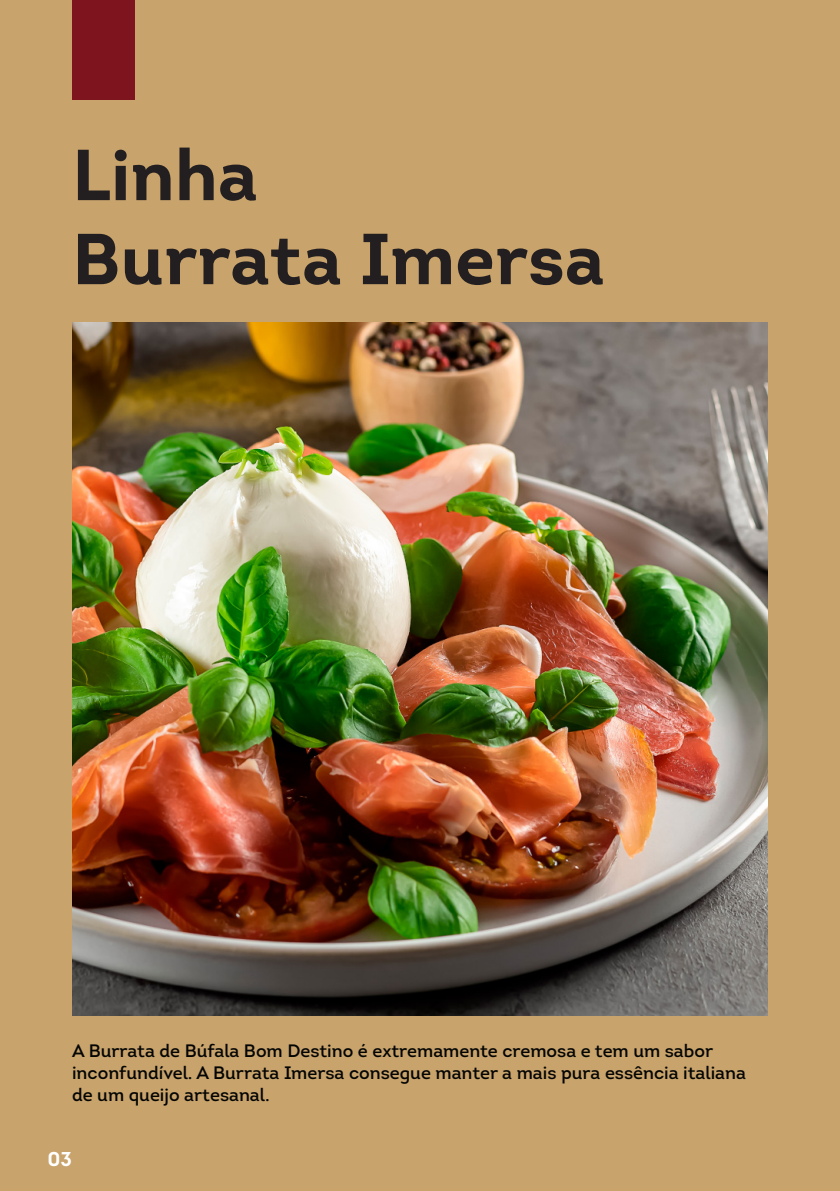
<style>
.page{position:relative;width:840px;height:1191px;background:#fff}
.page>*{position:absolute;margin:0;border:0;box-sizing:border-box;transform-origin:0 0}
.t1{font:700 72px "Intro";color:#231f20}
.t2{font:700 20px "Intro";color:#fff}
.Body_White{font:18px/21.6px "Intro";color:#040503}
</style>
<div class="page">
<div style="left:0;top:0;width:839px;height:1191px;background:#c8a36c"></div>
<div style="left:72px;top:0;width:62px;height:100px;background:#7e141d"></div>
<img style="left:72px;top:322px;width:695px;height:693px">
<p class="t1" style="left:72px;top:129px;width:187px">Linha</p>
<p class="t1" style="left:72px;top:213px;width:534px">Burrata Imersa</p>
<p class="Body_White" style="left:72px;top:1040px;width:675px">A Burrata de Búfala Bom Destino é extremamente cremosa e tem um sabor inconfundível. A Burrata Imersa consegue manter a mais pura essência italiana de um queijo artesanal.</p>
<p class="t2" style="left:47px;top:1146px;width:26px">03</p>
</div>
